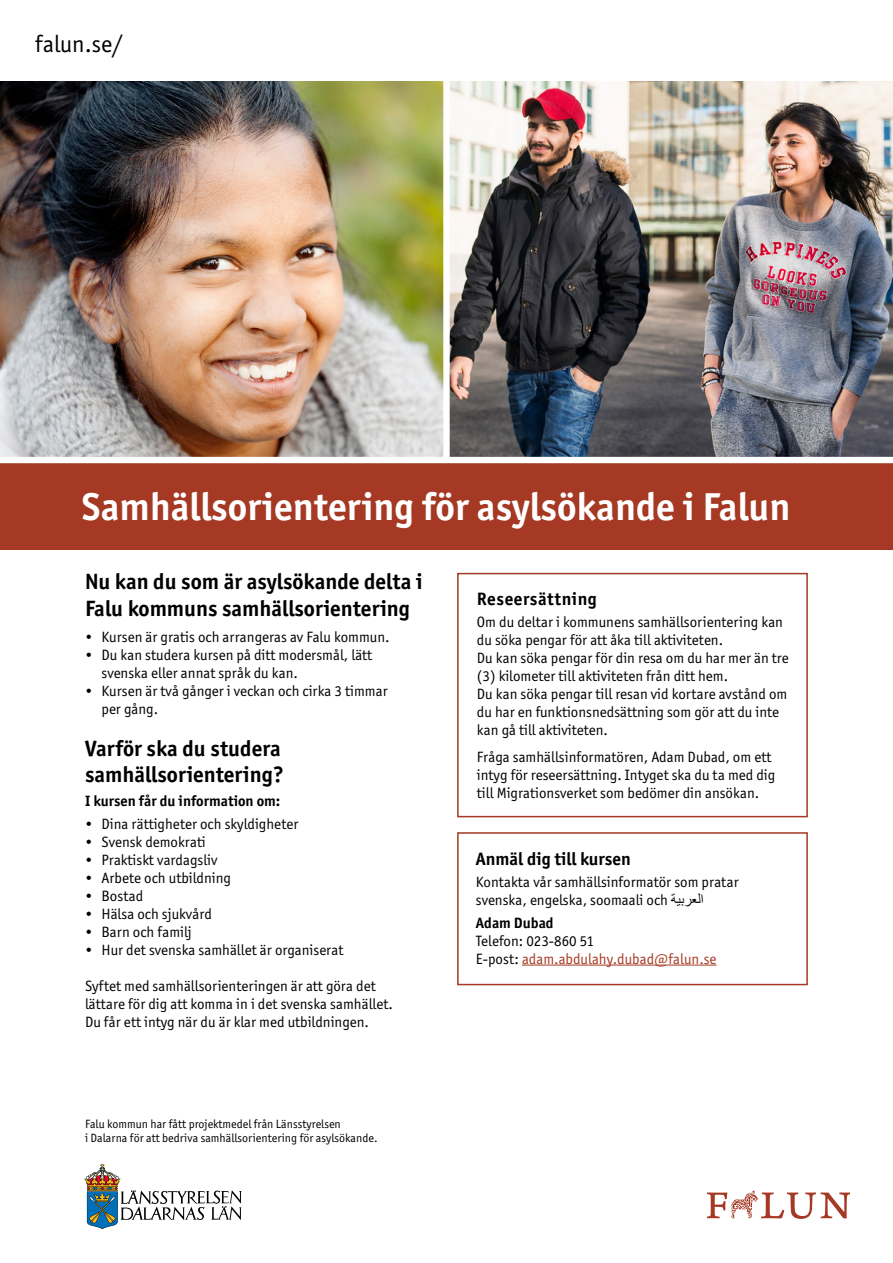
<style>
.page{position:relative;width:893px;height:1263px;background:#fff}
.page>*{position:absolute;margin:0;border:0;box-sizing:border-box;transform-origin:0 0}
.t1{font:700 39px "Officina Sans ITC Std";color:#fff}
.t2{font:24px "Officina Sans ITC Std";color:#000}
.t3{font:700 22.2px/26.7px "Officina Sans ITC Std";color:#000}
.t4{font:700 18px "Officina Sans ITC Std";color:#000}
.t5{font:700 18px "Officina Sans ITC Std";letter-spacing:.03em;color:#000}
.t6{font:15px/18px "Officina Sans ITC Std";color:#000}
.t7{font:15px/18px "Officina Sans ITC Std";color:#a53923}
.t8{font:700 15px "Officina Sans ITC Std";color:#000}
.t9{font:12px/14.4px "Officina Sans ITC Std";color:#000}
.s1{font-family:"Times New Roman"}
.s2{color:#000}
</style>
<div class="page">
<img style="left:0;top:81px;width:893px;height:376px">
<div style="left:0;top:463px;width:893px;height:87px;background:#a53923"></div>
<svg style="left:708px;top:1190px;width:141px;height:29px"></svg>
<div style="left:443px;top:54px;width:7px;height:406px;background:#fff"></div>
<hr style="left:522px;top:965px;width:195px;height:1px;background:#a53923">
<svg style="left:84px;top:1165px;width:158px;height:63px"></svg>
<div style="left:457px;top:573px;width:351px;height:244px;border:2px solid #a53923"></div>
<div style="left:457px;top:832px;width:351px;height:153px;border:2px solid #a53923"></div>
<h2 class="t2" style="left:35px;top:30px;width:89px">falun.se/</h2>
<h1 class="t1" style="left:82px;top:483px;width:710px">Samhällsorientering för asylsökande i Falun</h1>
<h3 class="t3" style="left:85px;top:568px;width:339px">Nu kan du som är asylsökande delta i<br>Falu kommuns samhällsorientering</h3>
<p class="t6" style="left:85px;top:628px;width:306px">• Kursen är gratis och arrangeras av Falu kommun.</p>
<p class="t6" style="left:102px;top:646px;width:272px;text-indent:-16px">• Du kan studera kursen på ditt modersmål, lätt svenska eller annat språk du kan.</p>
<p class="t6" style="left:102px;top:682px;width:288px;text-indent:-16px">• Kursen är två gånger i veckan och cirka 3 timmar per gång.</p>
<h3 class="t3" style="left:85px;top:736px;width:200px;line-height:25.5px">Varför ska du studera samhällsorientering?</h3>
<p class="t8" style="left:85px;top:792px;width:197px">I kursen får du information om:</p>
<p class="t6" style="left:85px;top:814px;width:215px">• Dina rättigheter och skyldigheter</p>
<p class="t6" style="left:85px;top:832px;width:122px">• Svensk demokrati</p>
<p class="t6" style="left:85px;top:850px;width:134px">• Praktiskt vardagsliv</p>
<p class="t6" style="left:85px;top:868px;width:148px">• Arbete och utbildning</p>
<p class="t6" style="left:85px;top:886px;width:60px">• Bostad</p>
<p class="t6" style="left:85px;top:904px;width:128px">• Hälsa och sjukvård</p>
<p class="t6" style="left:85px;top:922px;width:108px">• Barn och familj</p>
<p class="t6" style="left:85px;top:940px;width:260px">• Hur det svenska samhället är organiserat</p>
<p class="t6" style="left:85px;top:976px;width:309px">Syftet med samhällsorienteringen är att göra det lättare för dig att komma in i det svenska samhället.<br>Du får ett intyg när du är klar med utbildningen.</p>
<p class="t9" style="left:85px;top:1116px;width:294px">Falu kommun har fått projektmedel från Länsstyrelsen<br>i Dalarna för att bedriva samhällsorientering för asylsökande.</p>
<p class="t5" style="left:477px;top:588px;width:121px">Reseersättning</p>
<p class="t6" style="left:477px;top:613px;width:313px">Om du deltar i kommunens samhällsorientering kan du söka pengar för att åka till aktiviteten.<br>Du kan söka pengar för din resa om du har mer än tre (3) kilometer till aktiviteten från ditt hem.<br>Du kan söka pengar till resan vid kortare avstånd om du har en funktionsnedsättning som gör att du inte kan gå till aktiviteten.</p>
<p class="t6" style="left:477px;top:748px;width:300px">Fråga samhällsinformatören, Adam Dubad, om ett intyg för reseersättning. Intyget ska du ta med dig till Migrationsverket som bedömer din ansökan.</p>
<p class="t4" style="left:476px;top:848px;width:156px">Anmäl dig till kursen</p>
<p class="t6" style="left:476px;top:873px;width:264px">Kontakta vår samhällsinformatör som pratar svenska, engelska, soomaali och <span class="s1">ا لعربية</span></p>
<p class="t8" style="left:476px;top:913px;width:79px">Adam Dubad</p>
<p class="t7" style="left:476px;top:931px;width:242px"><span class="s2">Telefon: 023-860 51<br>E-post:</span> adam.abdulahy.dubad@falun.se</p>
</div>
